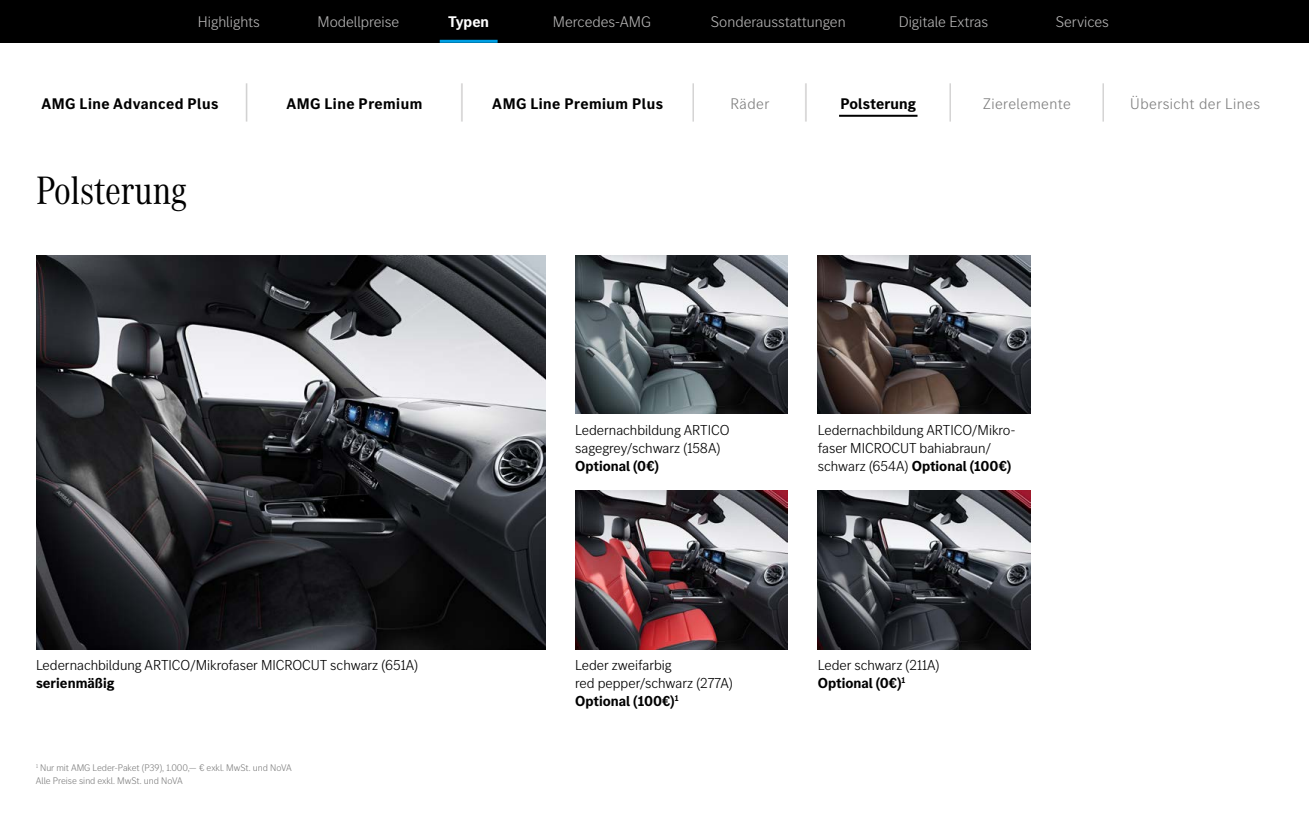
<style>
.page{position:relative;width:1309px;height:820px;background:#fff}
.page>*{position:absolute;margin:0;border:0;box-sizing:border-box;transform-origin:0 0}
.t1{font:300 45.6px "MB Corpo S Title";color:#cdcccc;scale:.53 1}
.t2{font:41px "MB Corpo A Title Cond";color:#000}
.t3{font:300 16px "MB Corpo S Title";color:#b3b2b2}
.t4{font:700 16px "MB Corpo S Title";letter-spacing:.03em;color:#000}
.t5{font:300 16px "MB Corpo S Title";letter-spacing:.03em;color:#808080}
.t6{font:700 16px "MB Corpo S Title";letter-spacing:.01em;color:#000}
.t7{font:700 16px "MB Corpo S Title";color:#fff}
.t8{font:300 15px/18px "MB Corpo S Title";color:#000}
.t9{font:700 15px "MB Corpo S Title";color:#000}
.t10{font:300 10px/13px "MB Corpo S Title";color:#808080}
.s1{font-weight:700}
</style>
<div class="page">
<img style="left:36px;top:255px;width:509px;height:394px">
<img style="left:575px;top:255px;width:213px;height:159px">
<img style="left:818px;top:490px;width:212px;height:159px">
<img style="left:818px;top:255px;width:212px;height:159px">
<img style="left:575px;top:490px;width:213px;height:159px">
<hr style="left:839px;top:115px;width:79px;height:2px;background:#000">
<div style="left:0;top:0;width:1309px;height:43px;background:#000"></div>
<hr style="left:440px;top:40px;width:58px;height:3px;background:#009fe3">
<p class="t3" style="left:198px;top:12px;width:64px">Highlights</p>
<p class="t3" style="left:317px;top:12px;width:83px">Modellpreise</p>
<p class="t7" style="left:448px;top:11px;width:42px">Typen</p>
<p class="t3" style="left:553px;top:12px;width:100px">Mercedes-AMG</p>
<p class="t3" style="left:711px;top:12px;width:136px">Sonderausstattungen</p>
<p class="t3" style="left:899px;top:12px;width:91px">Digitale Extras</p>
<p class="t3" style="left:1056px;top:12px;width:55px">Services</p>
<p class="t4" style="left:41px;top:93px;width:179px">AMG Line Advanced Plus</p>
<h2 class="t2" style="left:36px;top:163px;width:152px">Polsterung</h2>
<h1 class="t1" style="left:244px;top:73px;width:11px">|</h1>
<p class="t4" style="left:286px;top:93px;width:137px">AMG Line Premium</p>
<h1 class="t1" style="left:459px;top:73px;width:11px">|</h1>
<p class="t4" style="left:492px;top:93px;width:172px">AMG Line Premium Plus</p>
<h1 class="t1" style="left:691px;top:73px;width:11px">|</h1>
<p class="t5" style="left:730px;top:94px;width:41px">Räder</p>
<h1 class="t1" style="left:804px;top:73px;width:11px">|</h1>
<p class="t6" style="left:840px;top:93px;width:77px">Polsterung</p>
<h1 class="t1" style="left:948px;top:73px;width:11px">|</h1>
<p class="t5" style="left:983px;top:94px;width:89px">Zierelemente</p>
<h1 class="t1" style="left:1101px;top:73px;width:11px">|</h1>
<p class="t5" style="left:1130px;top:94px;width:131px">Übersicht der Lines</p>
<p class="t8" style="left:36px;top:655px;width:384px">Ledernachbildung ARTICO/Mikrofaser MICROCUT schwarz (651A)</p>
<p class="t9" style="left:36px;top:673px;width:80px">serienmäßig</p>
<p class="t10" style="left:36px;top:761px;width:257px"><sup>1</sup> Nur mit AMG Leder-Paket (P39), 1.000,— € exkl. MwSt. und NoVA<br>Alle Preise sind exkl. MwSt. und NoVA</p>
<p class="t8" style="left:575px;top:420px;width:156px">Ledernachbildung ARTICO sagegrey/schwarz (158A)</p>
<p class="t9" style="left:575px;top:456px;width:85px">Optional (0€)</p>
<p class="t8" style="left:818px;top:420px;width:198px">Ledernachbildung ARTICO/Mikro&shy;faser MICROCUT bahiabraun/ schwarz (654A) <span class="s1">Optional (100€)</span></p>
<p class="t8" style="left:575px;top:656px;width:159px">Leder zweifarbig<br>red pepper/schwarz (277A)<br><span class="s1">Optional (100€)</span><sup>1</sup></p>
<p class="t8" style="left:818px;top:655px;width:123px">Leder schwarz (211A)<br><span class="s1">Optional (0€)</span><sup>1</sup></p>
</div>
